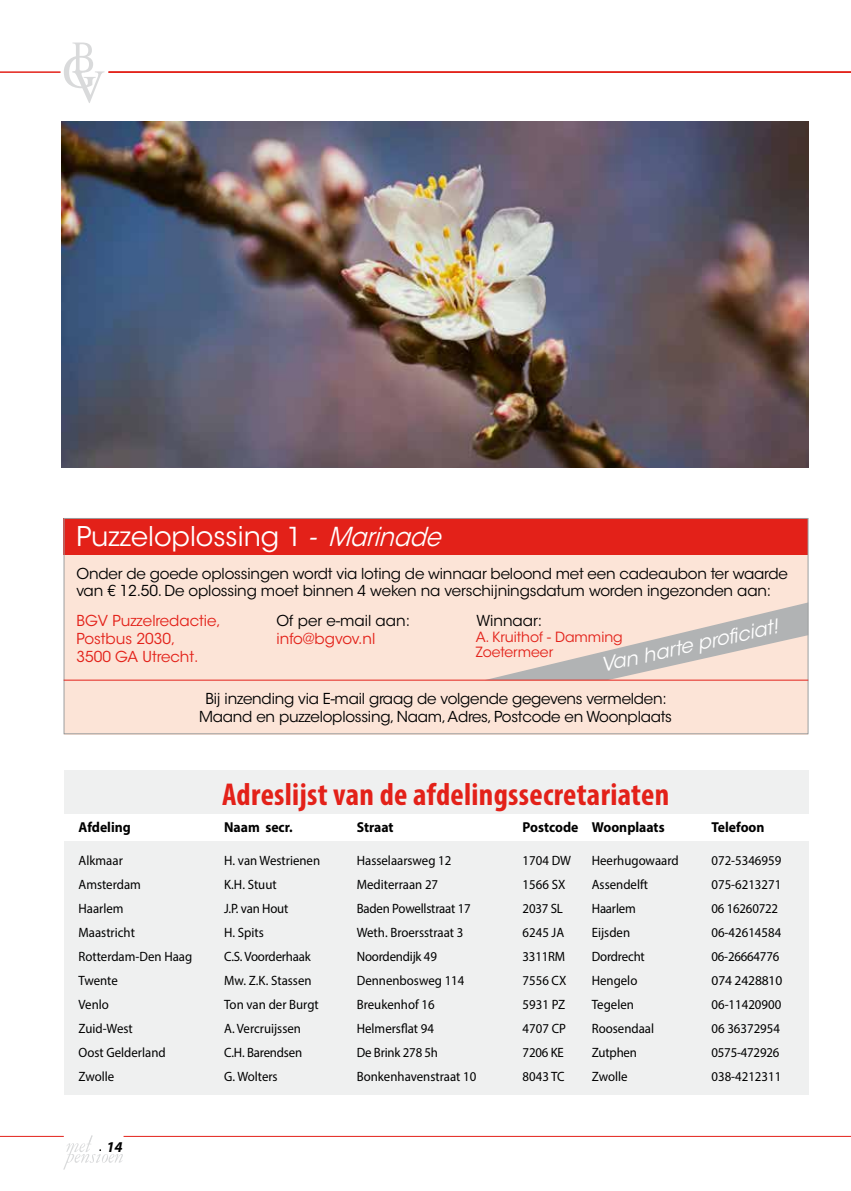
<style>
.page{position:relative;width:851px;height:1191px;background:#fff}
.page>*{position:absolute;margin:0;border:0;box-sizing:border-box;transform-origin:0 0}
.t1{font:700 condensed 31.65px "Myriad Pro";letter-spacing:.01em;color:#e32119}
.t2{font:27px "ITC Avant Garde Std";color:#fff}
.t3{font:italic 19.5px "ITC Avant Garde Std";color:#fff}
.t4{font:15px/16.5px "ITC Avant Garde Std";letter-spacing:-.01em;color:#000}
.t5{font:15px/18px "ITC Avant Garde Std";color:#e32119}
.t6{font:italic 700 15px "Myriad Pro";color:#000}
.t7{font:700 14.4px "Myriad Pro";color:#000;scale:.95 1}
.t8{font:13.95px/15.5px "ITC Avant Garde Std";color:#e32119}
.t9{font:13.5px "Myriad Pro";color:#000;scale:.95 1}
.t10{font:13.5px "Myriad Pro";color:#000}
.s1{font-size:25.95px}
.s2{font-style:italic;font-size:25.95px}
</style>
<div class="page">
<svg style="left:63px;top:1135px;width:60px;height:34px"></svg>
<hr style="left:0;top:1136px;width:64px;height:1px;background:#e32119">
<hr style="left:123px;top:1136px;width:727px;height:1px;background:#e32119">
<div style="left:64px;top:770px;width:744px;height:324px;background:#eceded"></div>
<div style="left:64px;top:814px;width:746px;height:26px;background:#fff"></div>
<hr style="left:0;top:71px;width:60px;height:2px;background:#e32119">
<hr style="left:108px;top:71px;width:742px;height:2px;background:#e32119">
<svg style="left:64px;top:43px;width:40px;height:60px"></svg>
<div style="left:64px;top:518px;width:743px;height:216px;background:#fce4d7"></div>
<svg style="left:484px;top:603px;width:322px;height:77px"></svg>
<div style="left:64px;top:518px;width:744px;height:36px;background:#e32119"></div>
<div style="left:64px;top:518px;width:744px;height:216px;border:1px solid #9c9e9f"></div>
<hr style="left:64px;top:680px;width:744px;height:1px;background:#e32119">
<img style="left:62px;top:122px;width:746px;height:345px">
<h2 class="t2" style="left:76px;top:520px;width:373px">Puzzeloplossing <span class="s1">1</span> <span class="s2">- Marinade</span></h2>
<p class="t4" style="left:76px;top:566px;width:713px">Onder de goede oplossingen wordt via loting de winnaar beloond met een cadeaubon ter waarde van € 12.50. De oplossing moet binnen 4 weken na verschijningsdatum worden ingezonden aan:</p>
<h3 class="t3" style="left:598px;top:652px;width:182px;rotate:-12deg">Van harte profi ciat!</h3>
<p class="t4" style="left:199px;top:690px;width:474px;line-height:18px;text-align:center">Bij inzending via E-mail graag de volgende gegevens vermelden:<br>Maand en puzzeloplossing, Naam, Adres, Postcode en Woonplaats</p>
<p class="t5" style="left:76px;top:612px;width:146px">BGV Puzzelredactie,<br>Postbus 2030,<br>3500 GA Utrecht.</p>
<p class="t4" style="left:276px;top:612px;width:135px">Of per e-mail aan:</p>
<p class="t4" style="left:476px;top:612px;width:67px">Winnaar:</p>
<p class="t8" style="left:475px;top:629px;width:149px">A. Kruithof - Damming<br>Zoetermeer</p>
<p class="t5" style="left:276px;top:630px;width:100px">info@bgvov.nl</p>
<h1 class="t1" style="left:222px;top:774px;width:448px">Adreslijst van de afdelingssecretariaten</h1>
<p class="t7" style="left:78px;top:817px;width:57px">Afdeling</p>
<p class="t7" style="left:224px;top:817px;width:74px">Naam secr.</p>
<p class="t7" style="left:357px;top:817px;width:40px">Straat</p>
<p class="t7" style="left:522px;top:817px;width:151px">Postcode Woonplaats</p>
<p class="t7" style="left:711px;top:817px;width:57px">Telefoon</p>
<p class="t9" style="left:78px;top:851px;width:48px">Alkmaar</p>
<p class="t9" style="left:224px;top:851px;width:102px">H. van Westrienen</p>
<p class="t9" style="left:357px;top:851px;width:101px">Hasselaarsweg 12</p>
<p class="t9" style="left:522px;top:851px;width:52px">1704 DW</p>
<p class="t9" style="left:591px;top:851px;width:93px">Heerhugowaard</p>
<p class="t9" style="left:711px;top:851px;width:75px">072-5346959</p>
<p class="t9" style="left:78px;top:875px;width:67px">Amsterdam</p>
<p class="t9" style="left:224px;top:875px;width:57px">K.H. Stuut</p>
<p class="t9" style="left:357px;top:875px;width:87px">Mediterraan 27</p>
<p class="t9" style="left:522px;top:875px;width:46px">1566 SX</p>
<p class="t9" style="left:591px;top:875px;width:61px">Assendelft</p>
<p class="t9" style="left:711px;top:875px;width:75px">075-6213271</p>
<p class="t9" style="left:78px;top:899px;width:49px">Haarlem</p>
<p class="t9" style="left:224px;top:899px;width:69px">J.P. van Hout</p>
<p class="t9" style="left:357px;top:899px;width:121px">Baden Powellstraat 17</p>
<p class="t9" style="left:522px;top:899px;width:44px">2037 SL</p>
<p class="t9" style="left:591px;top:899px;width:48px">Haarlem</p>
<p class="t9" style="left:711px;top:899px;width:72px">06 16260722</p>
<p class="t9" style="left:78px;top:923px;width:61px">Maastricht</p>
<p class="t9" style="left:224px;top:923px;width:43px">H. Spits</p>
<p class="t9" style="left:357px;top:923px;width:114px">Weth. Broersstraat 3</p>
<p class="t9" style="left:522px;top:923px;width:45px">6245 JA</p>
<p class="t9" style="left:591px;top:923px;width:42px">Eijsden</p>
<p class="t9" style="left:711px;top:923px;width:75px">06-42614584</p>
<p class="t9" style="left:78px;top:947px;width:121px">Rotterdam-Den Haag</p>
<p class="t9" style="left:224px;top:947px;width:93px">C.S. Voorderhaak</p>
<p class="t9" style="left:357px;top:947px;width:86px">Noordendijk 49</p>
<p class="t9" style="left:522px;top:947px;width:46px">3311RM</p>
<p class="t9" style="left:591px;top:947px;width:57px">Dordrecht</p>
<p class="t9" style="left:711px;top:947px;width:73px">06-26664776</p>
<p class="t9" style="left:78px;top:971px;width:43px">Twente</p>
<p class="t9" style="left:224px;top:971px;width:94px">Mw. Z.K. Stassen</p>
<p class="t9" style="left:357px;top:971px;width:115px">Dennenbosweg 114</p>
<p class="t9" style="left:522px;top:971px;width:48px">7556 CX</p>
<p class="t9" style="left:591px;top:971px;width:49px">Hengelo</p>
<p class="t10" style="left:711px;top:971px;width:72px">074 2428810</p>
<p class="t9" style="left:78px;top:995px;width:33px">Venlo</p>
<p class="t9" style="left:224px;top:995px;width:101px">Ton van der Burgt</p>
<p class="t9" style="left:357px;top:995px;width:83px">Breukenhof 16</p>
<p class="t9" style="left:522px;top:995px;width:46px">5931 PZ</p>
<p class="t9" style="left:591px;top:995px;width:46px">Tegelen</p>
<p class="t9" style="left:711px;top:995px;width:75px">06-11420900</p>
<p class="t9" style="left:78px;top:1019px;width:59px">Zuid-West</p>
<p class="t9" style="left:224px;top:1019px;width:82px">A. Vercruijssen</p>
<p class="t9" style="left:357px;top:1019px;width:83px">Helmersflat 94</p>
<p class="t9" style="left:522px;top:1019px;width:47px">4707 CP</p>
<p class="t9" style="left:591px;top:1019px;width:67px">Roosendaal</p>
<p class="t9" style="left:711px;top:1019px;width:74px">06 36372954</p>
<p class="t9" style="left:78px;top:1043px;width:93px">Oost Gelderland</p>
<p class="t9" style="left:224px;top:1043px;width:84px">C.H. Barendsen</p>
<p class="t9" style="left:357px;top:1043px;width:87px">De Brink 278 5h</p>
<p class="t9" style="left:522px;top:1043px;width:45px">7206 KE</p>
<p class="t9" style="left:591px;top:1043px;width:49px">Zutphen</p>
<p class="t9" style="left:711px;top:1043px;width:73px">0575-472926</p>
<p class="t9" style="left:78px;top:1067px;width:39px">Zwolle</p>
<p class="t9" style="left:224px;top:1067px;width:58px">G. Wolters</p>
<p class="t9" style="left:357px;top:1067px;width:127px">Bonkenhavenstraat 10</p>
<p class="t9" style="left:522px;top:1067px;width:46px">8043 TC</p>
<p class="t9" style="left:591px;top:1067px;width:39px">Zwolle</p>
<p class="t9" style="left:711px;top:1067px;width:75px">038-4212311</p>
<p class="t6" style="left:106px;top:1137px;width:18px">14</p>
</div>
